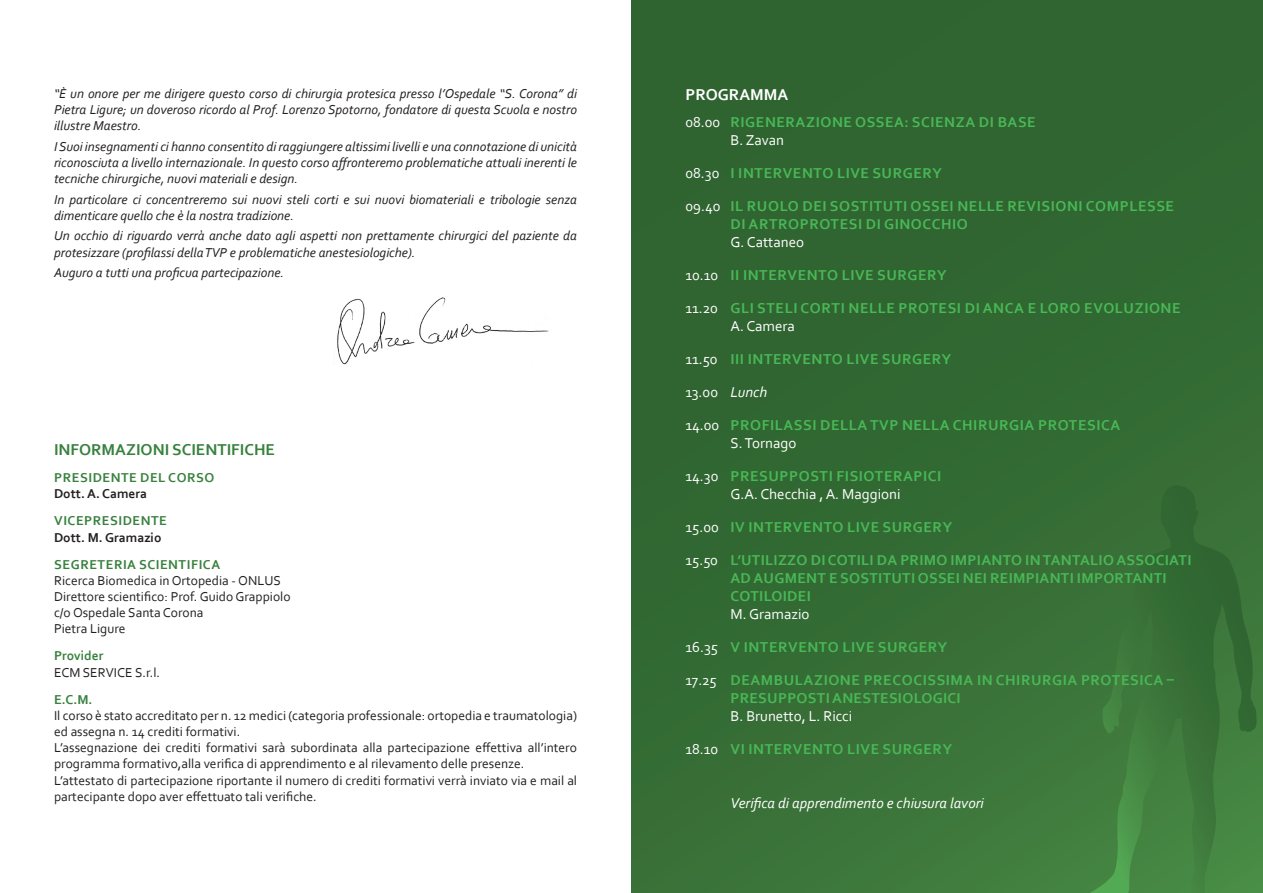
<style>
.page{position:relative;width:1263px;height:893px;background:#fff}
.page>*{position:absolute;margin:0;border:0;box-sizing:border-box;transform-origin:0 0}
.t1{font:700 16.5px "Corbel";color:#38813e}
.t2{font:700 16.5px "Corbel";color:#fff}
.t3{font:700 15px/18px "Corbel";letter-spacing:.04em;color:#49b857}
.t4{font:700 15px/18px "Corbel";letter-spacing:.02em;color:#49b857}
.t5{font:15px "Corbel";color:#fff}
.t6{font:italic 15px "Corbel";color:#fff}
.t7{font:italic 13.5px/16.2px "Corbel";color:#231f20;text-align:justify}
.t8{font:13.5px/16.2px "Corbel";color:#231f20}
.t9{font:700 13.5px "Corbel";letter-spacing:.04em;color:#38813e}
.t10{font:700 13.5px "Corbel";color:#231f20}
.t11{font:700 13.5px "Corbel";color:#38813e}
.s1{font-weight:400;color:#fff}
.s2{font-style:italic}
</style>
<div class="page">
<div style="left:631px;top:0;width:632px;height:893px;background:linear-gradient(to bottom,#2d602e,#3b7539)"></div>
<svg style="left:1090px;top:485px;width:167px;height:408px;background:#3c773b"></svg>
<img style="left:337px;top:297px;width:212px;height:68px">
<p class="t7" style="left:54px;top:85px;width:524px">“È un onore per me dirigere questo corso di chirurgia protesica presso l’Ospedale “S. Corona” di Pietra Ligure; un doveroso ricordo al Prof. Lorenzo Spotorno, fondatore di questa Scuola e nostro illustre Maestro.</p>
<p class="t7" style="left:54px;top:138px;width:525px">I Suoi insegnamenti ci hanno consentito di raggiungere altissimi livelli e una connotazione di unicità riconosciuta a livello internazionale. In questo corso affronteremo problematiche attuali inerenti le tecniche chirurgiche, nuovi materiali e design.</p>
<p class="t7" style="left:54px;top:191px;width:524px">In particolare ci concentreremo sui nuovi steli corti e sui nuovi biomateriali e tribologie senza dimenticare quello che è la nostra tradizione.</p>
<p class="t7" style="left:54px;top:227px;width:524px">Un occhio di riguardo verrà anche dato agli aspetti non prettamente chirurgici del paziente da protesizzare (profilassi della TVP e problematiche anestesiologiche).</p>
<p class="t7" style="left:54px;top:264px;width:232px">Auguro a tutti una proficua partecipazione.</p>
<p class="t1" style="left:54px;top:440px;width:222px">INFORMAZIONI SCIENTIFICHE</p>
<p class="t9" style="left:54px;top:469px;width:162px">PRESIDENTE DEL CORSO</p>
<p class="t10" style="left:54px;top:486px;width:95px">Dott. A. Camera</p>
<p class="t9" style="left:54px;top:513px;width:114px">VICEPRESIDENTE</p>
<p class="t10" style="left:54px;top:529px;width:109px">Dott. M. Gramazio</p>
<p class="t9" style="left:54px;top:556px;width:167px">SEGRETERIA SCIENTIFICA</p>
<p class="t8" style="left:54px;top:572px;width:229px">Ricerca Biomedica in Ortopedia - ONLUS</p>
<p class="t8" style="left:54px;top:588px;width:238px">Direttore scientifico: Prof. Guido Grappiolo</p>
<p class="t8" style="left:54px;top:604px;width:151px">c/o Ospedale Santa Corona</p>
<p class="t8" style="left:54px;top:620px;width:73px">Pietra Ligure</p>
<p class="t11" style="left:54px;top:648px;width:51px">Provider</p>
<p class="t8" style="left:54px;top:664px;width:108px">ECM SERVICE S.r.l.</p>
<p class="t9" style="left:54px;top:691px;width:40px">E.C.M.</p>
<p class="t8" style="left:54px;top:707px;width:524px">Il corso è stato accreditato per n. 12 medici (categoria professionale: ortopedia e traumatologia) ed assegna n. 14 crediti formativi.</p>
<p class="t8" style="left:54px;top:739px;width:524px">L’assegnazione dei crediti formativi sarà subordinata alla partecipazione effettiva all’intero programma formativo,alla verifica di apprendimento e al rilevamento delle presenze.</p>
<p class="t8" style="left:54px;top:772px;width:525px">L’attestato di partecipazione riportante il numero di crediti formativi verrà inviato via e mail al partecipante dopo aver effettuato tali verifiche.</p>
<p class="t2" style="left:685px;top:85px;width:104px">PROGRAMMA</p>
<p class="t3" style="left:685px;top:113px;width:352px"><span class="s1">08.00</span> RIGENERAZIONE OSSEA: SCIENZA DI BASE</p>
<p class="t5" style="left:730px;top:131px;width:55px">B. Zavan</p>
<p class="t3" style="left:685px;top:164px;width:258px"><span class="s1">08.30</span> I INTERVENTO LIVE SURGERY</p>
<p class="t3" style="left:730px;top:197px;width:445px;text-indent:-45px"><span class="s1">09.40</span> IL RUOLO DEI SOSTITUTI OSSEI NELLE REVISIONI COMPLESSE<br>DI ARTROPROTESI DI GINOCCHIO</p>
<p class="t5" style="left:730px;top:233px;width:75px">G. Cattaneo</p>
<p class="t3" style="left:685px;top:266px;width:263px"><span class="s1">10.10</span> II INTERVENTO LIVE SURGERY</p>
<p class="t3" style="left:685px;top:299px;width:497px"><span class="s1">11.20</span> GLI STELI CORTI NELLE PROTESI DI ANCA E LORO EVOLUZIONE</p>
<p class="t5" style="left:730px;top:317px;width:66px">A. Camera</p>
<p class="t3" style="left:685px;top:350px;width:267px"><span class="s1">11.50</span> III INTERVENTO LIVE SURGERY</p>
<p class="t5" style="left:685px;top:383px;width:83px">13.00 <span class="s2">Lunch</span></p>
<p class="t3" style="left:685px;top:416px;width:436px"><span class="s1">14.00</span> PROFILASSI DELLA TVP NELLA CHIRURGIA PROTESICA</p>
<p class="t5" style="left:730px;top:434px;width:67px">S. Tornago</p>
<p class="t3" style="left:685px;top:467px;width:257px"><span class="s1">14.30</span> PRESUPPOSTI FISIOTERAPICI</p>
<p class="t5" style="left:730px;top:485px;width:172px">G.A. Checchia , A. Maggioni</p>
<p class="t3" style="left:685px;top:518px;width:268px"><span class="s1">15.00</span> IV INTERVENTO LIVE SURGERY</p>
<p class="t4" style="left:730px;top:551px;width:463px;text-indent:-45px"><span class="s1">15.50</span> L’UTILIZZO DI COTILI DA PRIMO IMPIANTO IN TANTALIO ASSOCIATI<br>AD AUGMENT E SOSTITUTI OSSEI NEI REIMPIANTI IMPORTANTI</p>
<p class="t4" style="left:730px;top:587px;width:82px">COTILOIDEI</p>
<p class="t5" style="left:730px;top:605px;width:81px">M. Gramazio</p>
<p class="t3" style="left:685px;top:638px;width:263px"><span class="s1">16.35</span> V INTERVENTO LIVE SURGERY</p>
<p class="t3" style="left:685px;top:671px;width:490px"><span class="s1">17.25</span> DEAMBULAZIONE PRECOCISSIMA IN CHIRURGIA PROTESICA –</p>
<p class="t4" style="left:730px;top:689px;width:232px">PRESUPPOSTI ANESTESIOLOGICI</p>
<p class="t5" style="left:730px;top:707px;width:123px">B. Brunetto, L. Ricci</p>
<p class="t3" style="left:685px;top:740px;width:268px"><span class="s1">18.10</span> VI INTERVENTO LIVE SURGERY</p>
<p class="t6" style="left:730px;top:794px;width:255px">Verifica di apprendimento e chiusura lavori</p>
</div>
